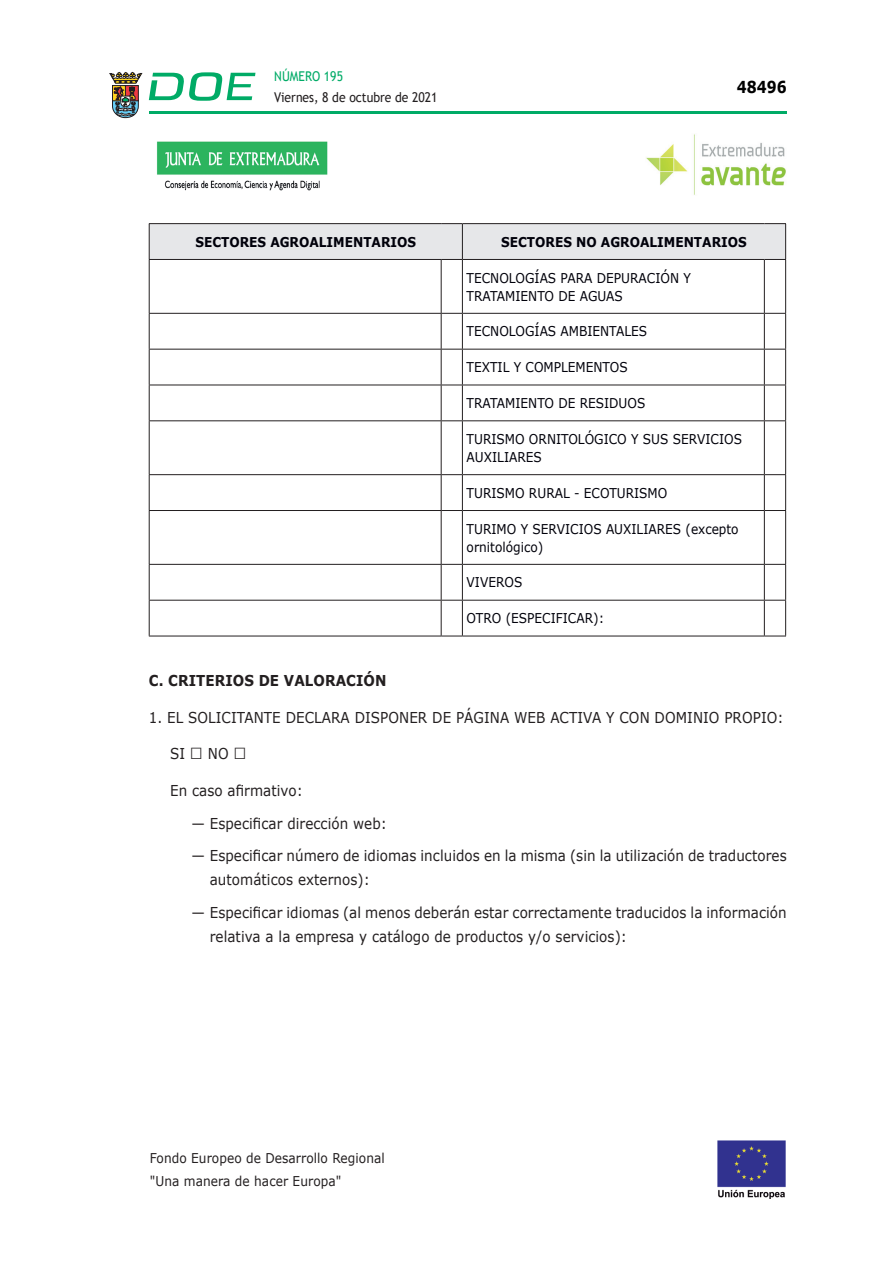
<style>
.page{position:relative;width:893px;height:1263px;background:#fff}
.page>*{position:absolute;margin:0;border:0;box-sizing:border-box;transform-origin:0 0}
.t1{font:700 16.5px "Verdana";color:#000;scale:.85 1}
.CUERPO_DE_TEXTO{font:15px/24px "Verdana";letter-spacing:.005em;color:#231f20;scale:.9 1}
.CUERPO_DE_TEXTO-2{font:700 15px "Verdana";letter-spacing:.005em;color:#231f20;scale:.9 1}
.t2{font:13.5px/18px "Verdana";color:#00000a;scale:.9 1}
.ENCABEZADO_TABLA{font:13.5px "Verdana";letter-spacing:.005em;color:#231f20;scale:.9 1}
.t3{font:700 13.5px "Verdana";color:#00000a;scale:.9 1}
.t4{font:13.5px "Trebuchet MS";color:#231f20;scale:.9 1}
.t5{font:13.5px "Trebuchet MS";color:#00ab67;scale:.9 1}
.s1{font-size:24px}
</style>
<div class="page">
<hr style="left:149px;top:111px;width:638px;height:3px;background:#00ab66">
<svg style="left:109px;top:72px;width:33px;height:46px"></svg>
<svg style="left:149px;top:72px;width:106px;height:29px"></svg>
<hr style="left:149px;top:260px;width:1px;height:53px;background:#231f20">
<hr style="left:441px;top:260px;width:1px;height:53px;background:#231f20">
<hr style="left:462px;top:260px;width:1px;height:53px;background:#231f20">
<hr style="left:764px;top:260px;width:1px;height:53px;background:#231f20">
<hr style="left:785px;top:260px;width:1px;height:53px;background:#231f20">
<hr style="left:149px;top:313px;width:292px;height:1px;background:#231f20">
<hr style="left:149px;top:314px;width:1px;height:35px;background:#231f20">
<svg style="left:441px;top:313px;width:21px;height:1px"></svg>
<hr style="left:441px;top:314px;width:1px;height:35px;background:#231f20">
<hr style="left:462px;top:313px;width:302px;height:1px;background:#231f20">
<hr style="left:462px;top:314px;width:1px;height:35px;background:#231f20">
<svg style="left:764px;top:313px;width:22px;height:1px"></svg>
<hr style="left:764px;top:314px;width:1px;height:35px;background:#231f20">
<hr style="left:785px;top:314px;width:1px;height:35px;background:#231f20">
<hr style="left:149px;top:349px;width:292px;height:1px;background:#231f20">
<hr style="left:149px;top:349px;width:1px;height:36px;background:#231f20">
<svg style="left:442px;top:349px;width:20px;height:1px"></svg>
<hr style="left:441px;top:349px;width:1px;height:36px;background:#231f20">
<hr style="left:462px;top:349px;width:302px;height:1px;background:#231f20">
<hr style="left:462px;top:349px;width:1px;height:36px;background:#231f20">
<svg style="left:765px;top:349px;width:20px;height:1px"></svg>
<hr style="left:764px;top:349px;width:1px;height:36px;background:#231f20">
<hr style="left:785px;top:349px;width:1px;height:36px;background:#231f20">
<hr style="left:149px;top:385px;width:292px;height:1px;background:#231f20">
<hr style="left:149px;top:385px;width:1px;height:35px;background:#231f20">
<svg style="left:442px;top:385px;width:20px;height:1px"></svg>
<hr style="left:441px;top:385px;width:1px;height:35px;background:#231f20">
<hr style="left:462px;top:385px;width:302px;height:1px;background:#231f20">
<hr style="left:462px;top:385px;width:1px;height:35px;background:#231f20">
<svg style="left:765px;top:385px;width:20px;height:1px"></svg>
<hr style="left:764px;top:385px;width:1px;height:35px;background:#231f20">
<hr style="left:785px;top:385px;width:1px;height:35px;background:#231f20">
<hr style="left:149px;top:420px;width:292px;height:1px;background:#231f20">
<hr style="left:149px;top:421px;width:1px;height:53px;background:#231f20">
<svg style="left:441px;top:420px;width:21px;height:1px"></svg>
<hr style="left:441px;top:421px;width:1px;height:53px;background:#231f20">
<hr style="left:462px;top:420px;width:302px;height:1px;background:#231f20">
<hr style="left:462px;top:421px;width:1px;height:53px;background:#231f20">
<svg style="left:764px;top:420px;width:22px;height:1px"></svg>
<hr style="left:764px;top:421px;width:1px;height:53px;background:#231f20">
<hr style="left:785px;top:421px;width:1px;height:53px;background:#231f20">
<hr style="left:149px;top:474px;width:292px;height:1px;background:#231f20">
<hr style="left:149px;top:475px;width:1px;height:35px;background:#231f20">
<svg style="left:441px;top:474px;width:21px;height:1px"></svg>
<hr style="left:441px;top:475px;width:1px;height:35px;background:#231f20">
<hr style="left:462px;top:474px;width:302px;height:1px;background:#231f20">
<hr style="left:462px;top:475px;width:1px;height:35px;background:#231f20">
<svg style="left:764px;top:474px;width:22px;height:1px"></svg>
<hr style="left:764px;top:475px;width:1px;height:35px;background:#231f20">
<hr style="left:785px;top:475px;width:1px;height:35px;background:#231f20">
<hr style="left:149px;top:510px;width:292px;height:1px;background:#231f20">
<hr style="left:149px;top:511px;width:1px;height:53px;background:#231f20">
<svg style="left:441px;top:510px;width:21px;height:1px"></svg>
<hr style="left:441px;top:511px;width:1px;height:53px;background:#231f20">
<hr style="left:462px;top:510px;width:302px;height:1px;background:#231f20">
<hr style="left:462px;top:511px;width:1px;height:53px;background:#231f20">
<svg style="left:764px;top:510px;width:22px;height:1px"></svg>
<hr style="left:764px;top:511px;width:1px;height:53px;background:#231f20">
<hr style="left:785px;top:511px;width:1px;height:53px;background:#231f20">
<hr style="left:149px;top:564px;width:292px;height:1px;background:#231f20">
<hr style="left:149px;top:565px;width:1px;height:35px;background:#231f20">
<svg style="left:441px;top:564px;width:21px;height:1px"></svg>
<hr style="left:441px;top:565px;width:1px;height:35px;background:#231f20">
<hr style="left:462px;top:564px;width:302px;height:1px;background:#231f20">
<hr style="left:462px;top:565px;width:1px;height:35px;background:#231f20">
<svg style="left:764px;top:564px;width:22px;height:1px"></svg>
<hr style="left:764px;top:565px;width:1px;height:35px;background:#231f20">
<hr style="left:785px;top:565px;width:1px;height:35px;background:#231f20">
<hr style="left:149px;top:600px;width:292px;height:1px;background:#231f20">
<hr style="left:149px;top:600px;width:1px;height:36px;background:#231f20">
<svg style="left:442px;top:600px;width:20px;height:1px"></svg>
<hr style="left:441px;top:600px;width:1px;height:36px;background:#231f20">
<hr style="left:462px;top:600px;width:302px;height:1px;background:#231f20">
<hr style="left:462px;top:600px;width:1px;height:36px;background:#231f20">
<svg style="left:765px;top:600px;width:20px;height:1px"></svg>
<hr style="left:764px;top:600px;width:1px;height:36px;background:#231f20">
<hr style="left:785px;top:600px;width:1px;height:36px;background:#231f20">
<hr style="left:149px;top:636px;width:292px;height:1px;background:#231f20">
<svg style="left:441px;top:636px;width:21px;height:1px"></svg>
<hr style="left:462px;top:636px;width:302px;height:1px;background:#231f20">
<svg style="left:764px;top:636px;width:22px;height:1px"></svg>
<svg style="left:149px;top:223px;width:637px;height:37px;background:#dadbdd"></svg>
<img style="left:157px;top:141px;width:171px;height:50px">
<img style="left:646px;top:134px;width:140px;height:61px">
<img style="left:717px;top:1140px;width:69px;height:58px">
<p class="t5" style="left:274px;top:67px;width:78px">NÚMERO 195</p>
<p class="t4" style="left:274px;top:88px;width:183px">Viernes, 8 de octubre de 2021</p>
<p class="t1" style="left:737px;top:75px;width:60px">48496</p>
<p class="t3" style="left:195px;top:232px;width:247px">SECTORES AGROALIMENTARIOS</p>
<p class="t3" style="left:501px;top:232px;width:274px">SECTORES NO AGROALIMENTARIOS</p>
<p class="t2" style="left:467px;top:268px;width:251px">TECNOLOGÍAS PARA DEPURACIÓN Y<br>TRATAMIENTO DE AGUAS</p>
<p class="t2" style="left:467px;top:322px;width:202px">TECNOLOGÍAS AMBIENTALES</p>
<p class="t2" style="left:467px;top:358px;width:180px">TEXTIL Y COMPLEMENTOS</p>
<p class="t2" style="left:467px;top:394px;width:200px">TRATAMIENTO DE RESIDUOS</p>
<p class="t2" style="left:467px;top:430px;width:307px">TURISMO ORNITOLÓGICO Y SUS SERVICIOS<br>AUXILIARES</p>
<p class="t2" style="left:467px;top:484px;width:225px">TURISMO RURAL - ECOTURISMO</p>
<p class="t2" style="left:467px;top:519px;width:304px">TURIMO Y SERVICIOS AUXILIARES (excepto ornitológico)</p>
<p class="t2" style="left:467px;top:573px;width:63px">VIVEROS</p>
<p class="t2" style="left:467px;top:609px;width:154px">OTRO (ESPECIFICAR):</p>
<p class="CUERPO_DE_TEXTO-2" style="left:149px;top:670px;width:266px">C. CRITERIOS DE VALORACIÓN</p>
<p class="CUERPO_DE_TEXTO" style="left:149px;top:705px;width:707px">1. EL SOLICITANTE DECLARA DISPONER DE PÁGINA WEB ACTIVA Y CON DOMINIO PROPIO:</p>
<p class="CUERPO_DE_TEXTO" style="left:170px;top:742px;width:87px">SI <span class="s1">□</span> NO <span class="s1">□</span></p>
<p class="CUERPO_DE_TEXTO" style="left:170px;top:778px;width:149px">En caso afirmativo:</p>
<p class="CUERPO_DE_TEXTO" style="left:191px;top:811px;width:219px">— Especificar dirección web:</p>
<p class="CUERPO_DE_TEXTO" style="left:210px;top:844px;width:643px;text-indent:-18px">— Especificar número de idiomas incluidos en la misma (sin la utilización de traductores automáticos externos):</p>
<p class="CUERPO_DE_TEXTO" style="left:210px;top:900px;width:643px;text-indent:-18px">— Especificar idiomas (al menos deberán estar correctamente traducidos la información relativa a la empresa y catálogo de productos y/o servicios):</p>
<p class="ENCABEZADO_TABLA" style="left:150px;top:1148px;width:262px">Fondo Europeo de Desarrollo Regional</p>
<p class="ENCABEZADO_TABLA" style="left:150px;top:1171px;width:214px">"Una manera de hacer Europa"</p>
</div>
